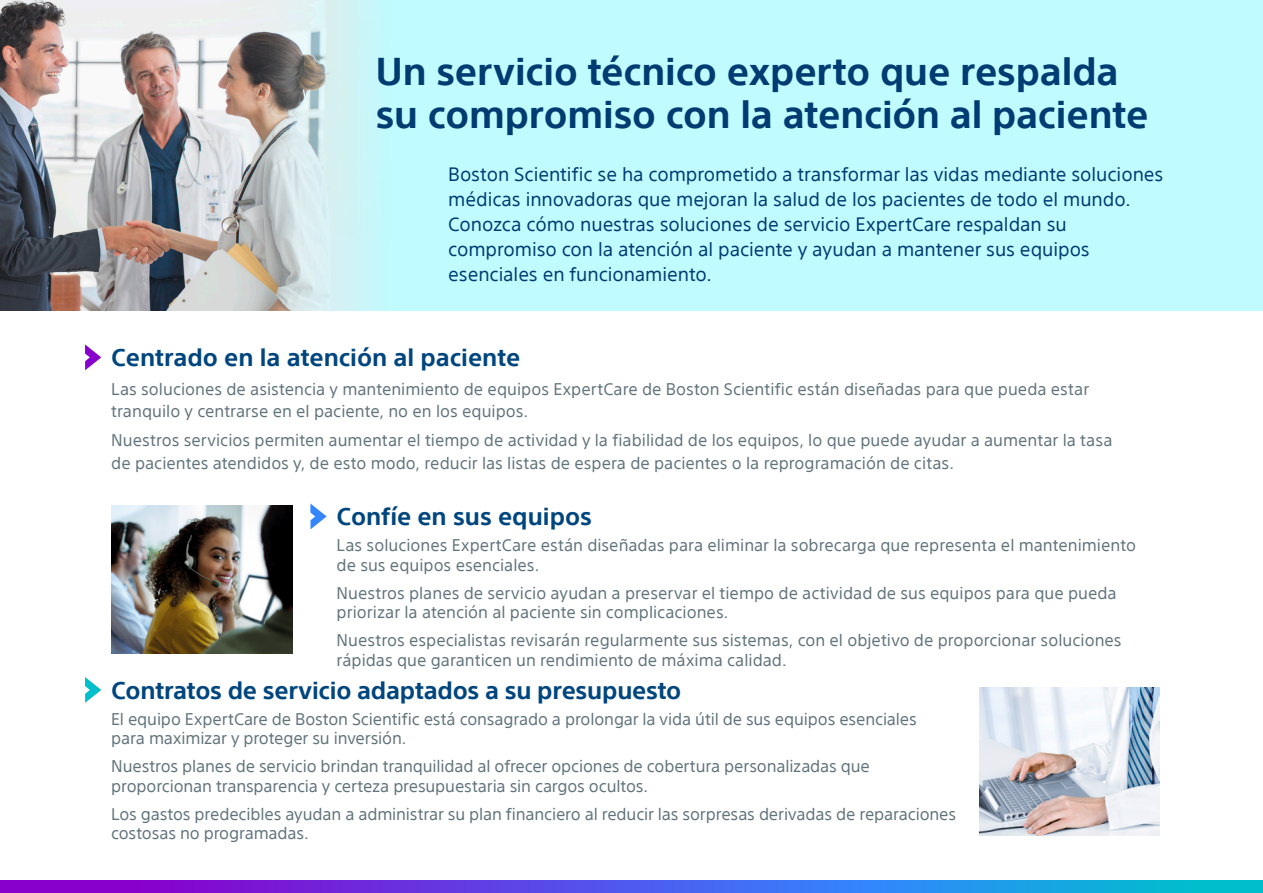
<style>
.page{position:relative;width:1263px;height:893px;background:#fff}
.page>*{position:absolute;margin:0;border:0;box-sizing:border-box;transform-origin:0 0}
.Head_Headline_kleiner__30pt{font:700 37.8px/43.2px "SST";letter-spacing:-.005em;color:#003c71}
.t1{font:700 24px "SST";letter-spacing:-.005em;color:#00467e}
.t2{font:18.9px/25.2px "SST";letter-spacing:-.005em;color:#003c71}
.t3{font:16.5px/19.5px "SST";color:#61737b}
</style>
<div class="page">
<div style="left:0;top:0;width:1263px;height:310px;background:#bffbff"></div>
<img style="left:0;top:0;width:367px;height:310px">
<img style="left:979px;top:688px;width:181px;height:148px">
<svg style="left:0;top:880px;width:1263px;height:13px"></svg>
<svg style="left:85px;top:344px;width:16px;height:26px"></svg>
<img style="left:112px;top:505px;width:180px;height:149px">
<svg style="left:310px;top:503px;width:17px;height:26px"></svg>
<svg style="left:85px;top:677px;width:16px;height:26px"></svg>
<p class="Head_Headline_kleiner__30pt" style="left:376px;top:49px;width:774px">Un servicio técnico experto que respalda su compromiso con la atención al paciente</p>
<p class="t2" style="left:448px;top:161px;width:717px">Boston Scientific se ha comprometido a transformar las vidas mediante soluciones médicas innovadoras que mejoran la salud de los pacientes de todo el mundo.</p>
<p class="t2" style="left:448px;top:211px;width:643px">Conozca cómo nuestras soluciones de servicio ExpertCare respaldan su compromiso con la atención al paciente y ayudan a mantener sus equipos esenciales en funcionamiento.</p>
<p class="t1" style="left:111px;top:343px;width:411px">Centrado en la atención al paciente</p>
<p class="t3" style="left:111px;top:378px;width:979px;line-height:22.5px">Las soluciones de asistencia y mantenimiento de equipos ExpertCare de Boston Scientific están diseñadas para que pueda estar tranquilo y centrarse en el paciente, no en los equipos.</p>
<p class="t3" style="left:111px;top:429px;width:1003px;line-height:22.5px">Nuestros servicios permiten aumentar el tiempo de actividad y la fiabilidad de los equipos, lo que puede ayudar a aumentar la tasa de pacientes atendidos y, de esto modo, reducir las listas de espera de pacientes o la reprogramación de citas.</p>
<p class="t1" style="left:337px;top:502px;width:257px">Confíe en sus equipos</p>
<p class="t3" style="left:337px;top:535px;width:801px">Las soluciones ExpertCare están diseñadas para eliminar la sobrecarga que representa el mantenimiento de sus equipos esenciales.</p>
<p class="t3" style="left:337px;top:583px;width:782px">Nuestros planes de servicio ayudan a preservar el tiempo de actividad de sus equipos para que pueda priorizar la atención al paciente sin complicaciones.</p>
<p class="t3" style="left:337px;top:630px;width:786px">Nuestros especialistas revisarán regularmente sus sistemas, con el objetivo de proporcionar soluciones rápidas que garanticen un rendimiento de máxima calidad.</p>
<p class="t1" style="left:111px;top:676px;width:572px">Contratos de servicio adaptados a su presupuesto</p>
<p class="t3" style="left:111px;top:709px;width:807px">El equipo ExpertCare de Boston Scientific está consagrado a prolongar la vida útil de sus equipos esenciales para maximizar y proteger su inversión.</p>
<p class="t3" style="left:111px;top:756px;width:760px">Nuestros planes de servicio brindan tranquilidad al ofrecer opciones de cobertura personalizadas que proporcionan transparencia y certeza presupuestaria sin cargos ocultos.</p>
<p class="t3" style="left:111px;top:804px;width:846px">Los gastos predecibles ayudan a administrar su plan financiero al reducir las sorpresas derivadas de reparaciones costosas no programadas.</p>
</div>
